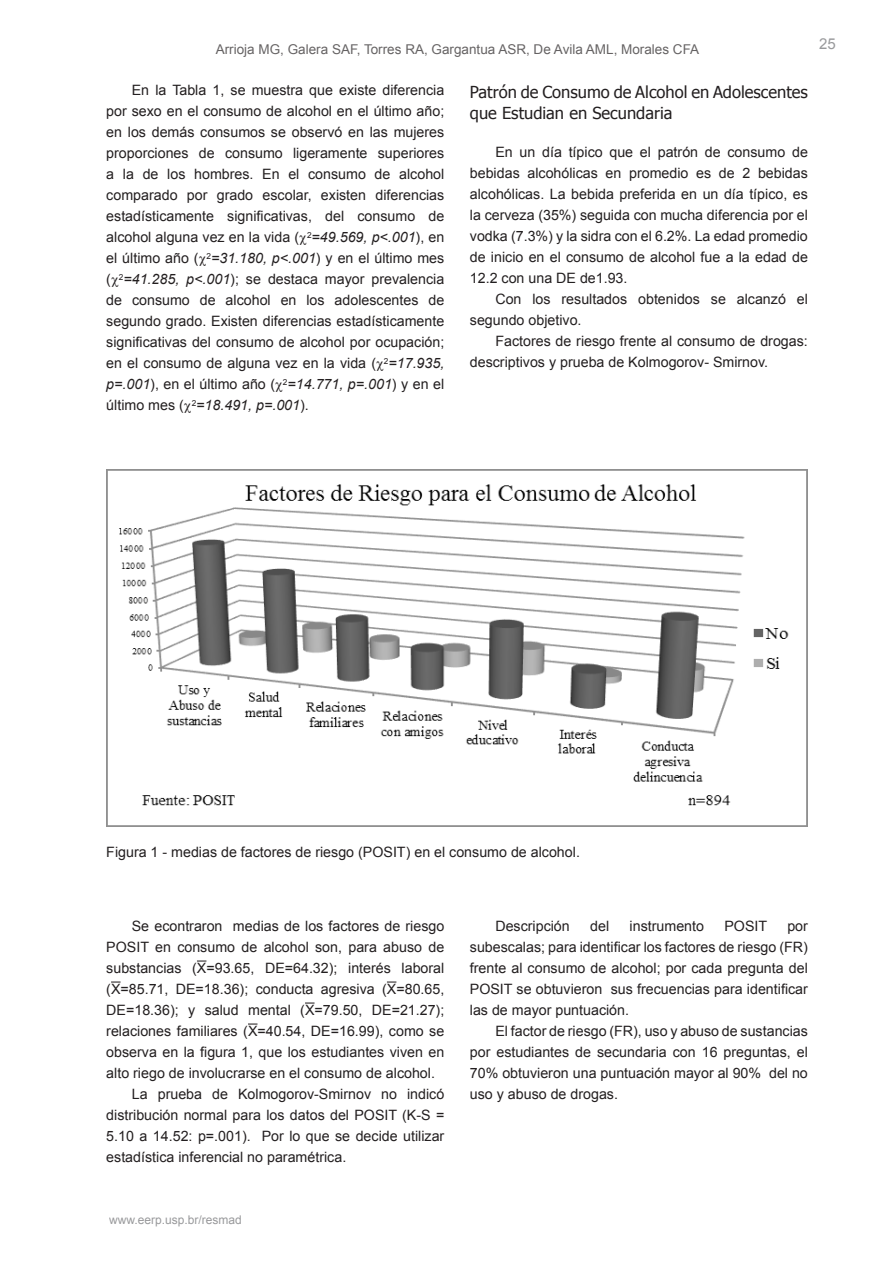
<style>
.page{position:relative;width:893px;height:1263px;background:#fff}
.page>*{position:absolute;margin:0;border:0;box-sizing:border-box;transform-origin:0 0}
.Subseção{font:16.5px/21px "Tahoma";color:#231f20}
.t1{font:15px "Arial";color:#6c6d70}
.Texto{font:14.25px/21px "Arial";color:#231f20;text-align:justify}
.Título_de_tabela_e_f{font:14.25px "Arial";color:#231f20}
.t2{font:13.5px "Arial";color:#231f20}
.t3{font:12px "Arial";color:#6c6d70}
.s1{font-style:italic}
</style>
<div class="page">
<img style="left:106px;top:469px;width:702px;height:357px">
<p class="t2" style="left:216px;top:40px;width:485px">Arrioja MG, Galera SAF, Torres RA, Gargantua ASR, De Avila AML, Morales CFA</p>
<p class="t1" style="left:819px;top:34px;width:18px">25</p>
<p class="Texto" style="left:106px;top:80px;width:340px;text-indent:26px">En la Tabla 1, se muestra que existe diferencia por sexo en el consumo de alcohol en el último año; en los demás consumos se observó en las mujeres proporciones de consumo ligeramente superiores a la de los hombres. En el consumo de alcohol comparado por grado escolar, existen diferencias estadísticamente significativas, del consumo de alcohol alguna vez en la vida ( <sup>2</sup><span class="s1">=49.569, p&lt;.001</span>), en el último año ( <sup>2</sup><span class="s1">=31.180, p&lt;.001</span>) y en el último mes ( <sup>2</sup><span class="s1">=41.285, p&lt;.001</span>); se destaca mayor prevalencia de consumo de alcohol en los adolescentes de segundo grado. Existen diferencias estadísticamente significativas del consumo de alcohol por ocupación; en el consumo de alguna vez en la vida ( <sup>2</sup><span class="s1">=17.935, p=.001</span>), en el último año ( <sup>2</sup><span class="s1">=14.771, p=.001</span>) y en el último mes ( <sup>2</sup><span class="s1">=18.491, p=.001</span>).</p>
<p class="Subseção" style="left:470px;top:80px;width:340px">Patrón de Consumo de Alcohol en Adolescentes que Estudian en Secundaria</p>
<p class="Texto" style="left:470px;top:141px;width:340px;text-indent:26px">En un día típico que el patrón de consumo de bebidas alcohólicas en promedio es de 2 bebidas alcohólicas. La bebida preferida en un día típico, es la cerveza (35%) seguida con mucha diferencia por el vodka (7.3%) y la sidra con el 6.2%. La edad promedio de inicio en el consumo de alcohol fue a la edad de 12.2 con una DE de1.93.</p>
<p class="Texto" style="left:470px;top:288px;width:340px;text-indent:26px">Con los resultados obtenidos se alcanzó el segundo objetivo.</p>
<p class="Texto" style="left:470px;top:330px;width:340px;text-indent:26px">Factores de riesgo frente al consumo de drogas: descriptivos y prueba de Kolmogorov- Smirnov.</p>
<p class="Título_de_tabela_e_f" style="left:106px;top:843px;width:475px">Figura 1 - medias de factores de riesgo (POSIT) en el consumo de alcohol.</p>
<p class="Texto" style="left:106px;top:916px;width:340px;text-indent:26px">Se econtraron medias de los factores de riesgo POSIT en consumo de alcohol son, para abuso de substancias (X=93.65, DE=64.32); interés laboral (X=85.71, DE=18.36); conducta agresiva (X=80.65, DE=18.36); y salud mental (X=79.50, DE=21.27); relaciones familiares (X=40.54, DE=16.99), como se observa en la figura 1, que los estudiantes viven en alto riego de involucrarse en el consumo de alcohol.</p>
<p class="Texto" style="left:106px;top:1084px;width:340px;text-indent:26px">La prueba de Kolmogorov-Smirnov no indicó distribución normal para los datos del POSIT (K-S = 5.10 a 14.52: p=.001). Por lo que se decide utilizar estadística inferencial no paramétrica.</p>
<p class="t3" style="left:109px;top:1211px;width:134px">www.eerp.usp.br/resmad</p>
<p class="Texto" style="left:495px;top:916px;width:76px">Descripción</p>
<p class="Texto" style="left:590px;top:916px;width:21px">del</p>
<p class="Texto" style="left:630px;top:916px;width:76px">instrumento</p>
<p class="Texto" style="left:724px;top:916px;width:44px">POSIT</p>
<p class="Texto" style="left:470px;top:916px;width:340px;text-indent:317px">por subescalas; para identificar los factores de riesgo (FR) frente al consumo de alcohol; por cada pregunta del POSIT se obtuvieron sus frecuencias para identificar las de mayor puntuación.</p>
<p class="Texto" style="left:470px;top:1021px;width:340px;text-indent:26px">El factor de riesgo (FR), uso y abuso de sustancias por estudiantes de secundaria con 16 preguntas, el 70% obtuvieron una puntuación mayor al 90% del no uso y abuso de drogas.</p>
</div>
